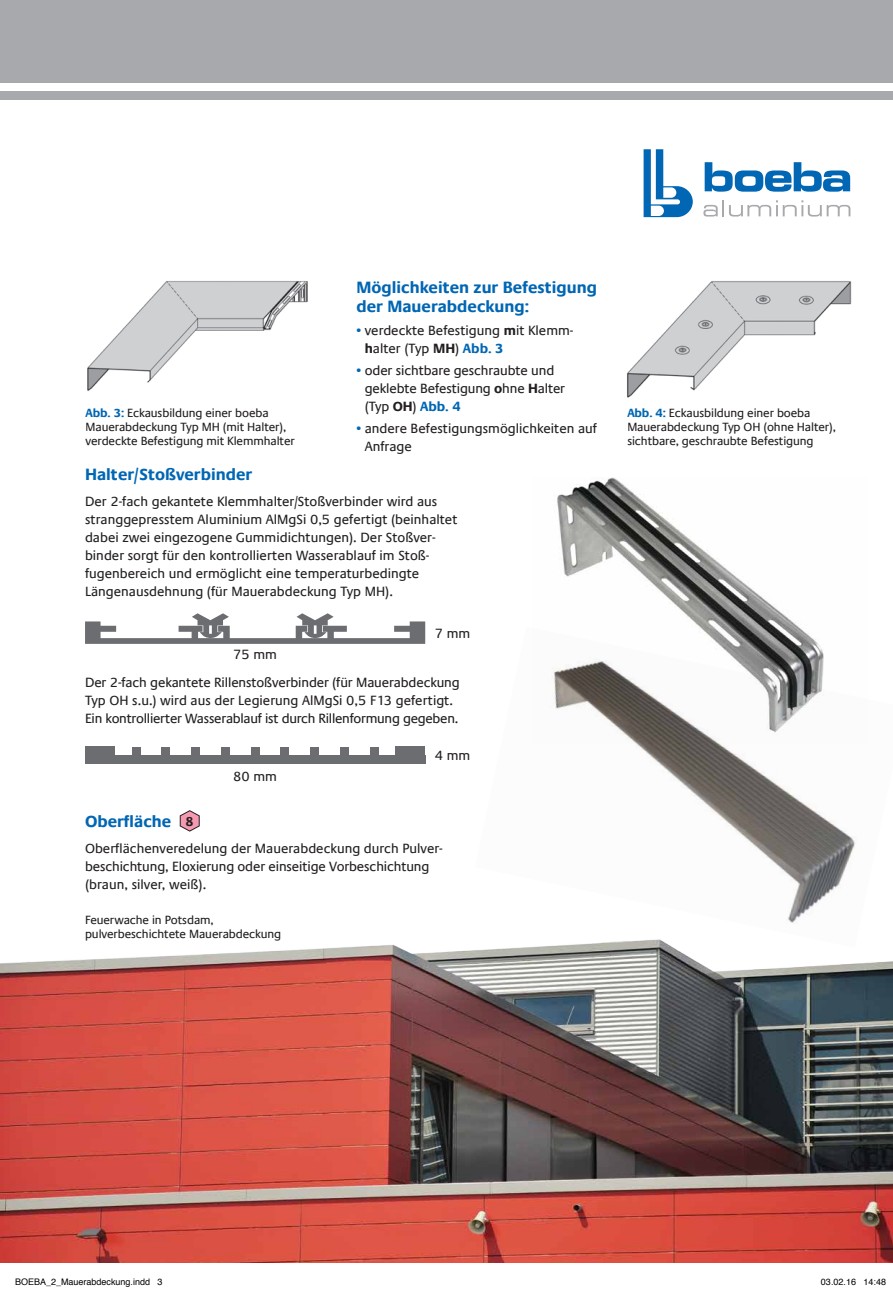
<style>
.page{position:relative;width:893px;height:1290px;background:#fff}
.page>*{position:absolute;margin:0;border:0;box-sizing:border-box;transform-origin:0 0}
.t1{font:700 16.5px/19.8px "Praxis Com";color:#0166b3}
.t2{font:13.5px/18px "Praxis Com";color:#231f20}
.t3{font:700 13.2px "Praxis Com";color:#231f20}
.t4{font:12px/14.2px "Praxis Com";letter-spacing:-.01em;color:#231f20}
.t5{font:9px "Helvetica";color:#000}
.s1{font-weight:700;color:#0166b3}
.s2{color:#0166b3}
.s3{font-weight:700}
</style>
<div class="page">
<div style="left:0;top:0;width:893px;height:83px;background:#a8a9ad"></div>
<div style="left:0;top:91px;width:893px;height:9px;background:#a8a9ad"></div>
<img style="left:0;top:758px;width:893px;height:505px">
<img style="left:557px;top:477px;width:242px;height:150px">
<img style="left:475px;top:627px;width:418px;height:321px">
<img style="left:627px;top:281px;width:225px;height:117px">
<img style="left:87px;top:281px;width:221px;height:110px">
<div style="left:85px;top:747px;width:30px;height:17px;background:#6c6d70"></div>
<div style="left:85px;top:755px;width:340px;height:9px;background:#6c6d70"></div>
<div style="left:395px;top:747px;width:30px;height:17px;background:#6c6d70"></div>
<div style="left:132px;top:747px;width:8px;height:8px;background:#6c6d70"></div>
<div style="left:162px;top:747px;width:8px;height:8px;background:#6c6d70"></div>
<div style="left:191px;top:747px;width:9px;height:8px;background:#6c6d70"></div>
<div style="left:221px;top:747px;width:9px;height:8px;background:#6c6d70"></div>
<div style="left:251px;top:747px;width:8px;height:8px;background:#6c6d70"></div>
<div style="left:281px;top:747px;width:8px;height:8px;background:#6c6d70"></div>
<div style="left:310px;top:747px;width:9px;height:8px;background:#6c6d70"></div>
<div style="left:340px;top:747px;width:9px;height:8px;background:#6c6d70"></div>
<div style="left:370px;top:747px;width:8px;height:8px;background:#6c6d70"></div>
<svg style="left:85px;top:613px;width:340px;height:31px"></svg>
<svg style="left:705px;top:162px;width:145px;height:30px"></svg>
<svg style="left:644px;top:149px;width:49px;height:68px"></svg>
<svg style="left:703px;top:200px;width:147px;height:17px"></svg>
<svg style="left:179px;top:810px;width:21px;height:22px"></svg>
<p class="t4" style="left:86px;top:406px;width:211px"><span class="s1">Abb. 3:</span> Eckausbildung einer boeba<br>Mauerabdeckung Typ MH (mit Halter), verdeckte Befestigung mit Klemmhalter</p>
<p class="t1" style="left:356px;top:277px;width:242px">Möglichkeiten zur Befestigung der Mauerabdeckung:</p>
<p class="t2" style="left:365px;top:321px;width:210px;text-indent:-8px"><span class="s2">•</span> verdeckte Befestigung <span class="s3">m</span>it Klemm&shy;<span class="s3">h</span>alter (Typ <span class="s3">MH</span>) <span class="s1">Abb. 3</span></p>
<p class="t2" style="left:365px;top:361px;width:202px;text-indent:-8px"><span class="s2">•</span> oder sichtbare geschraubte und geklebte Befestigung <span class="s3">o</span>hne <span class="s3">H</span>alter (Typ <span class="s3">OH</span>) <span class="s1">Abb. 4</span></p>
<p class="t2" style="left:365px;top:420px;width:234px;text-indent:-8px"><span class="s2">•</span> andere Befestigungsmöglichkeiten auf<br>Anfrage</p>
<p class="t1" style="left:85px;top:464px;width:169px">Halter/Stoßverbinder</p>
<p class="t2" style="left:85px;top:493px;width:374px">Der 2-fach gekantete Klemmhalter/Stoßverbinder wird aus stranggepresstem Aluminium AlMgSi 0,5 gefertigt (beinhaltet dabei zwei eingezogene Gummidichtungen). Der Stoßver&shy;binder sorgt für den kontrollierten Wasserablauf im Stoß&shy;fugenbereich und ermöglicht eine temperaturbedingte Längenausdehnung (für Mauerabdeckung Typ MH).</p>
<p class="t2" style="left:233px;top:645px;width:45px">75 mm</p>
<p class="t2" style="left:435px;top:625px;width:37px">7 mm</p>
<p class="t2" style="left:85px;top:673px;width:376px">Der 2-fach gekantete Rillenstoßverbinder (für Mauerabdeckung<br>Typ OH s.u.) wird aus der Legierung AlMgSi 0,5 F13 gefertigt.<br>Ein kontrollierter Wasserablauf ist durch Rillenformung gegeben.</p>
<p class="t2" style="left:233px;top:767px;width:45px">80 mm</p>
<p class="t2" style="left:435px;top:747px;width:37px">4 mm</p>
<p class="t1" style="left:85px;top:811px;width:88px">Oberfläche</p>
<p class="t2" style="left:85px;top:840px;width:359px">Oberflächenveredelung der Mauerabdeckung durch Pulver&shy;beschichtung, Eloxierung oder einseitige Vorbeschichtung (braun, silver, weiß).</p>
<p class="t3" style="left:186px;top:813px;width:10px">8</p>
<p class="t4" style="left:85px;top:913px;width:198px">Feuerwache in Potsdam, pulverbeschichtete Mauerabdeckung</p>
<p class="t4" style="left:627px;top:406px;width:210px"><span class="s1">Abb. 4:</span> Eckausbildung einer boeba<br>Mauerabdeckung Typ OH (ohne Halter), sichtbare, geschraubte Befestigung</p>
<p class="t5" style="left:15px;top:1275px;width:149px">BOEBA_2_Mauerabdeckung.indd 3</p>
<p class="t5" style="left:821px;top:1275px;width:67px">03.02.16 14:48</p>
</div>
